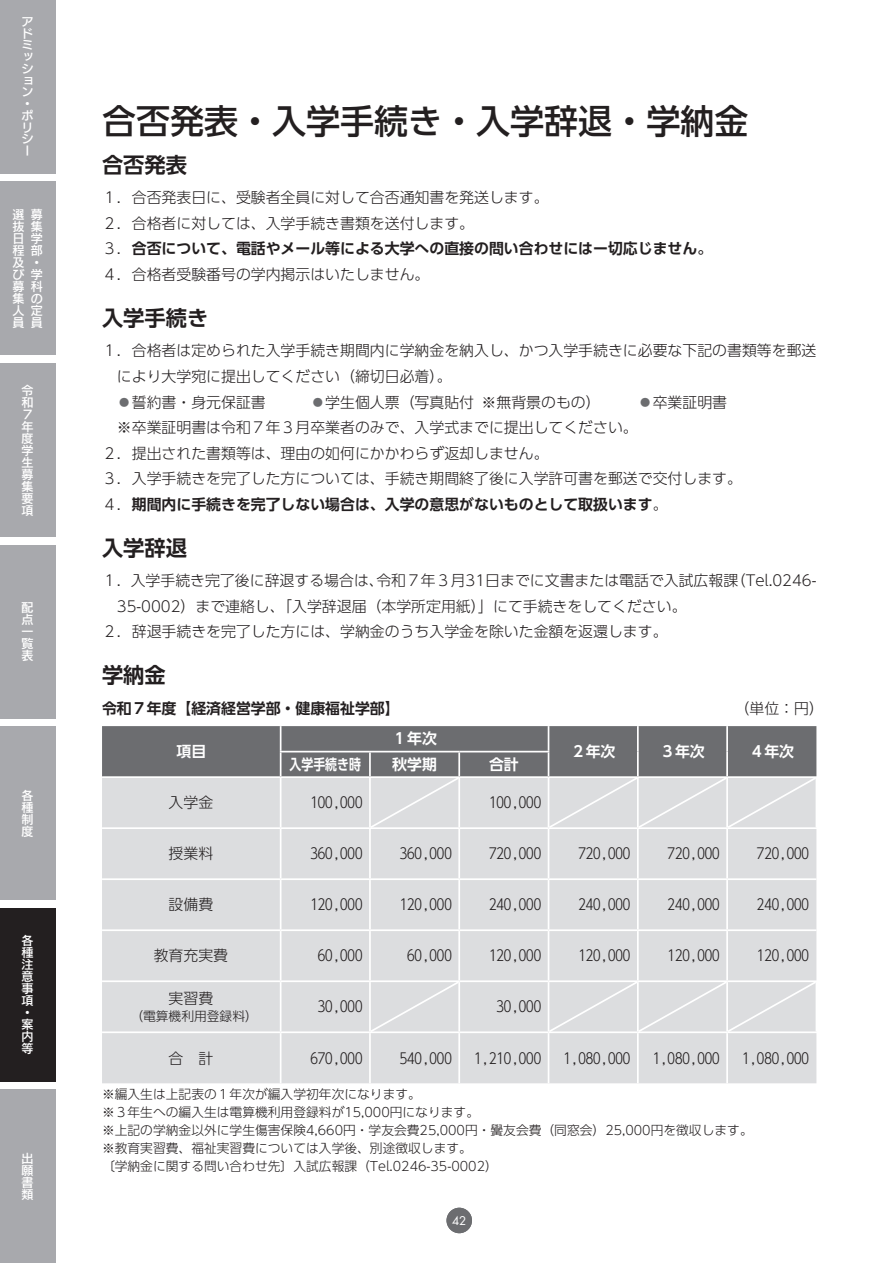
<style>
.page{position:relative;width:893px;height:1263px;background:#fff}
.page>*{position:absolute;margin:0;border:0;box-sizing:border-box;transform-origin:0 0}
.t1{font:500 34.05px "UD Shin Go Pr 6";color:#231f20}
.t2{font:700 21.3px "UD Shin Go Pr 6 De";color:#231f20}
.t3{font:300 14.85px/25.5px "UD Shin Go Pr 6";color:#231f20}
.t4{font:700 14.85px "UD Shin Go Pr 6 De";color:#231f20}
.t5{font:700 14.85px "UD Shin Go Pr 6 De";color:#fff}
.t6{font:700 14.85px "UD Shin Go Pr 6 De";color:#fff;scale:.8 1}
.t7{font:300 12.75px/18.1px "UD Shin Go Pr 6";color:#231f20}
.t8{font:12px/12px "New Rodin Pro DB";color:#fff;text-align:justify}
.t9{font:11.7px/11.7px "New Rodin Pro DB";color:#fff}
.t10{font:11.7px "Futura";color:#fff}
.s1{font-family:"UD Shin Go Pr 6";font-weight:300}
.s2{color:#6c6d70}
</style>
<div class="page">
<div style="left:102px;top:829px;width:714px;height:254px;background:#dcdddf"></div>
<hr style="left:280px;top:829px;width:1px;height:49px;background:#fff">
<hr style="left:369px;top:829px;width:2px;height:49px;background:#fff">
<hr style="left:458px;top:829px;width:2px;height:49px;background:#fff">
<hr style="left:548px;top:829px;width:1px;height:49px;background:#fff">
<hr style="left:637px;top:829px;width:2px;height:49px;background:#fff">
<hr style="left:726px;top:829px;width:2px;height:49px;background:#fff">
<hr style="left:102px;top:878px;width:179px;height:2px;background:#fff">
<hr style="left:281px;top:878px;width:89px;height:2px;background:#fff">
<hr style="left:280px;top:880px;width:1px;height:49px;background:#fff">
<hr style="left:370px;top:878px;width:89px;height:2px;background:#fff">
<hr style="left:369px;top:880px;width:2px;height:49px;background:#fff">
<hr style="left:459px;top:878px;width:90px;height:2px;background:#fff">
<hr style="left:458px;top:880px;width:2px;height:49px;background:#fff">
<hr style="left:549px;top:878px;width:89px;height:2px;background:#fff">
<hr style="left:548px;top:880px;width:1px;height:49px;background:#fff">
<hr style="left:638px;top:878px;width:89px;height:2px;background:#fff">
<hr style="left:637px;top:880px;width:2px;height:49px;background:#fff">
<hr style="left:727px;top:878px;width:89px;height:2px;background:#fff">
<hr style="left:726px;top:880px;width:2px;height:49px;background:#fff">
<hr style="left:102px;top:929px;width:179px;height:2px;background:#fff">
<hr style="left:281px;top:929px;width:89px;height:2px;background:#fff">
<hr style="left:280px;top:931px;width:1px;height:49px;background:#fff">
<hr style="left:370px;top:929px;width:89px;height:2px;background:#fff">
<hr style="left:369px;top:931px;width:2px;height:49px;background:#fff">
<hr style="left:459px;top:929px;width:90px;height:2px;background:#fff">
<hr style="left:458px;top:931px;width:2px;height:49px;background:#fff">
<hr style="left:549px;top:929px;width:89px;height:2px;background:#fff">
<hr style="left:548px;top:931px;width:1px;height:49px;background:#fff">
<hr style="left:638px;top:929px;width:89px;height:2px;background:#fff">
<hr style="left:637px;top:931px;width:2px;height:49px;background:#fff">
<hr style="left:727px;top:929px;width:89px;height:2px;background:#fff">
<hr style="left:726px;top:931px;width:2px;height:49px;background:#fff">
<hr style="left:102px;top:980px;width:179px;height:2px;background:#fff">
<hr style="left:281px;top:980px;width:89px;height:2px;background:#fff">
<hr style="left:280px;top:982px;width:1px;height:49px;background:#fff">
<hr style="left:370px;top:980px;width:89px;height:2px;background:#fff">
<hr style="left:369px;top:982px;width:2px;height:49px;background:#fff">
<hr style="left:459px;top:980px;width:90px;height:2px;background:#fff">
<hr style="left:458px;top:982px;width:2px;height:49px;background:#fff">
<hr style="left:549px;top:980px;width:89px;height:2px;background:#fff">
<hr style="left:548px;top:982px;width:1px;height:49px;background:#fff">
<hr style="left:638px;top:980px;width:89px;height:2px;background:#fff">
<hr style="left:727px;top:980px;width:90px;height:2px;background:#fff">
<hr style="left:102px;top:1031px;width:179px;height:2px;background:#fff">
<hr style="left:281px;top:1031px;width:89px;height:2px;background:#fff">
<hr style="left:280px;top:1033px;width:1px;height:50px;background:#fff">
<hr style="left:370px;top:1031px;width:89px;height:2px;background:#fff">
<hr style="left:369px;top:1033px;width:2px;height:50px;background:#fff">
<hr style="left:459px;top:1031px;width:90px;height:2px;background:#fff">
<hr style="left:458px;top:1033px;width:2px;height:50px;background:#fff">
<hr style="left:549px;top:1031px;width:89px;height:2px;background:#fff">
<hr style="left:548px;top:1033px;width:1px;height:50px;background:#fff">
<hr style="left:638px;top:1031px;width:89px;height:2px;background:#fff">
<hr style="left:637px;top:1033px;width:2px;height:50px;background:#fff">
<hr style="left:727px;top:1031px;width:90px;height:2px;background:#fff">
<hr style="left:726px;top:1033px;width:2px;height:50px;background:#fff">
<svg style="left:102px;top:726px;width:714px;height:101px;background:#a6a7aa"></svg>
<div style="left:371px;top:982px;width:87px;height:49px;background:#dcdddf"></div>
<svg style="left:549px;top:982px;width:267px;height:49px;background:#dddee0"></svg>
<div style="left:446px;top:1208px;width:26px;height:25px;background:#6c6d70;border-radius:50%"></div>
<div style="left:0;top:0;width:55px;height:174px;background:#a8a9ad"></div>
<div style="left:0;top:181px;width:55px;height:174px;background:#a8a9ad"></div>
<div style="left:0;top:363px;width:55px;height:174px;background:#a8a9ad"></div>
<div style="left:0;top:544px;width:55px;height:174px;background:#a8a9ad"></div>
<div style="left:0;top:726px;width:55px;height:174px;background:#a8a9ad"></div>
<div style="left:0;top:1089px;width:55px;height:174px;background:#a8a9ad"></div>
<div style="left:0;top:907px;width:55px;height:174px;background:#231f20"></div>
<p class="t9" style="left:22px;top:15px;width:13px">アドミッション・ポリシー</p>
<p class="t8" style="left:13px;top:207px;width:13px;text-align:left">選抜日程及び募集人員</p>
<p class="t8" style="left:31px;top:207px;width:13px;text-align:left">募集学部・学科の定員</p>
<p class="t8" style="left:22px;top:383px;width:13px">令和７年度学生募集要項</p>
<p class="t8" style="left:22px;top:600px;width:13px">配点一覧表</p>
<p class="t8" style="left:22px;top:788px;width:13px">各種制度</p>
<p class="t8" style="left:22px;top:933px;width:13px;text-align:left">各種注意事項・案内等</p>
<p class="t8" style="left:22px;top:1152px;width:13px">出願書類</p>
<h1 class="t1" style="left:102px;top:94px;width:648px">合否発表・入学手続き・入学辞退・学納金</h1>
<h2 class="t2" style="left:102px;top:147px;width:87px">合否発表</h2>
<p class="t3" style="left:102px;top:184px;width:448px">１．合否発表日に、受験者全員に対して合否通知書を発送します。<br>２．合格者に対しては、入学手続き書類を送付します。</p>
<p class="t4" style="left:102px;top:237px;width:612px"><span class="s1">３．</span>合否について、電話やメール等による大学への直接の問い合わせにはー切応じません。</p>
<p class="t3" style="left:102px;top:261px;width:329px">４．合格者受験番号の学内掲示はいたしません。</p>
<h2 class="t2" style="left:102px;top:301px;width:108px">入学手続き</h2>
<p class="t3" style="left:102px;top:338px;width:716px">１．合格者は定められた入学手続き期間内に学納金を納入し、かつ入学手続きに必要な下記の書類等を郵送</p>
<p class="t3" style="left:117px;top:363px;width:336px">により大学宛に提出してください（締切日必着）。</p>
<p class="t3" style="left:117px;top:389px;width:612px"><span class="s2">◦</span>誓約書・身元保証書　　　<span class="s2">◦</span>学生個人票（写真貼付 ※無背景のもの）　　　<span class="s2">◦</span>卒業証明書</p>
<p class="t3" style="left:102px;top:414px;width:537px">　※卒業証明書は令和７年３月卒業者のみで、入学式までに提出してください。</p>
<p class="t3" style="left:102px;top:440px;width:448px">２．提出された書類等は、理由の如何にかかわらず返却しません。</p>
<p class="t3" style="left:102px;top:465px;width:641px">３．入学手続きを完了した方については、手続き期間終了後に入学許可書を郵送で交付します。</p>
<p class="t4" style="left:102px;top:492px;width:567px"><span class="s1">４．</span>期間内に手続きを完了しない場合は、入学の意思がないものとして取扱います<span class="s1">。</span></p>
<h2 class="t2" style="left:102px;top:530px;width:87px">入学辞退</h2>
<p class="t3" style="left:102px;top:567px;width:716px">１．入学手続き完了後に辞退する場合は、令和７年３月31日までに文書または電話で入試広報課（Tel.0246-</p>
<p class="t3" style="left:117px;top:593px;width:571px">35-0002）まで連絡し、「入学辞退届（本学所定用紙）」にて手続きをしてください。</p>
<p class="t3" style="left:102px;top:618px;width:567px">２．辞退手続きを完了した方には、学納金のうち入学金を除いた金額を返還します。</p>
<h2 class="t2" style="left:102px;top:658px;width:65px">学納金</h2>
<p class="t4" style="left:102px;top:696px;width:299px">令和７年度【経済経営学部・健康福祉学部】</p>
<p class="t3" style="left:735px;top:695px;width:91px">（単位：円）</p>
<p class="t5" style="left:176px;top:739px;width:31px">項目</p>
<p class="t5" style="left:392px;top:726px;width:46px">１年次</p>
<p class="t5" style="left:571px;top:739px;width:46px">２年次</p>
<p class="t5" style="left:660px;top:739px;width:46px">３年次</p>
<p class="t5" style="left:749px;top:739px;width:46px">４年次</p>
<p class="t6" style="left:290px;top:752px;width:91px">入学手続き時</p>
<p class="t5" style="left:392px;top:752px;width:46px">秋学期</p>
<p class="t5" style="left:489px;top:752px;width:31px">合計</p>
<p class="t3" style="left:169px;top:789px;width:46px">入学金</p>
<p class="t3" style="left:310px;top:789px;width:54px">100,000</p>
<p class="t3" style="left:489px;top:789px;width:54px">100,000</p>
<p class="t3" style="left:169px;top:840px;width:46px">授業料</p>
<p class="t3" style="left:310px;top:840px;width:54px">360,000</p>
<p class="t3" style="left:400px;top:840px;width:54px">360,000</p>
<p class="t3" style="left:489px;top:840px;width:54px">720,000</p>
<p class="t3" style="left:578px;top:840px;width:54px">720,000</p>
<p class="t3" style="left:668px;top:840px;width:54px">720,000</p>
<p class="t3" style="left:757px;top:840px;width:54px">720,000</p>
<p class="t3" style="left:169px;top:891px;width:46px">設備費</p>
<p class="t3" style="left:310px;top:891px;width:54px">120,000</p>
<p class="t3" style="left:400px;top:891px;width:54px">120,000</p>
<p class="t3" style="left:489px;top:891px;width:54px">240,000</p>
<p class="t3" style="left:578px;top:891px;width:54px">240,000</p>
<p class="t3" style="left:668px;top:891px;width:54px">240,000</p>
<p class="t3" style="left:757px;top:891px;width:54px">240,000</p>
<p class="t3" style="left:154px;top:942px;width:76px">教育充実費</p>
<p class="t3" style="left:318px;top:942px;width:46px">60,000</p>
<p class="t3" style="left:407px;top:942px;width:46px">60,000</p>
<p class="t3" style="left:489px;top:942px;width:54px">120,000</p>
<p class="t3" style="left:578px;top:942px;width:54px">120,000</p>
<p class="t3" style="left:668px;top:942px;width:54px">120,000</p>
<p class="t3" style="left:757px;top:942px;width:54px">120,000</p>
<p class="t3" style="left:169px;top:985px;width:46px">実習費</p>
<p class="t7" style="left:130px;top:1007px;width:129px">（電算機利用登録料）</p>
<p class="t3" style="left:318px;top:993px;width:46px">30,000</p>
<p class="t3" style="left:496px;top:993px;width:46px">30,000</p>
<p class="t3" style="left:169px;top:1045px;width:46px">合　計</p>
<p class="t3" style="left:310px;top:1045px;width:54px">670,000</p>
<p class="t3" style="left:400px;top:1045px;width:54px">540,000</p>
<p class="t3" style="left:474px;top:1045px;width:68px">1,210,000</p>
<p class="t3" style="left:563px;top:1045px;width:68px">1,080,000</p>
<p class="t3" style="left:653px;top:1045px;width:68px">1,080,000</p>
<p class="t3" style="left:742px;top:1045px;width:68px">1,080,000</p>
<p class="t7" style="left:102px;top:1084px;width:652px">※編入生は上記表の１年次が編入学初年次になります。<br>※３年生への編入生は電算機利用登録料が15,000円になります。<br>※上記の学納金以外に学生傷害保険4,660円・学友会費25,000円・黌友会費（同窓会）25,000円を徴収します。※教育実習費、福祉実習費については入学後、別途徴収します。<br>〔学納金に関する問い合わせ先〕入試広報課（Tel.0246-35-0002）</p>
<p class="t10" style="left:452px;top:1212px;width:16px">42</p>
</div>
